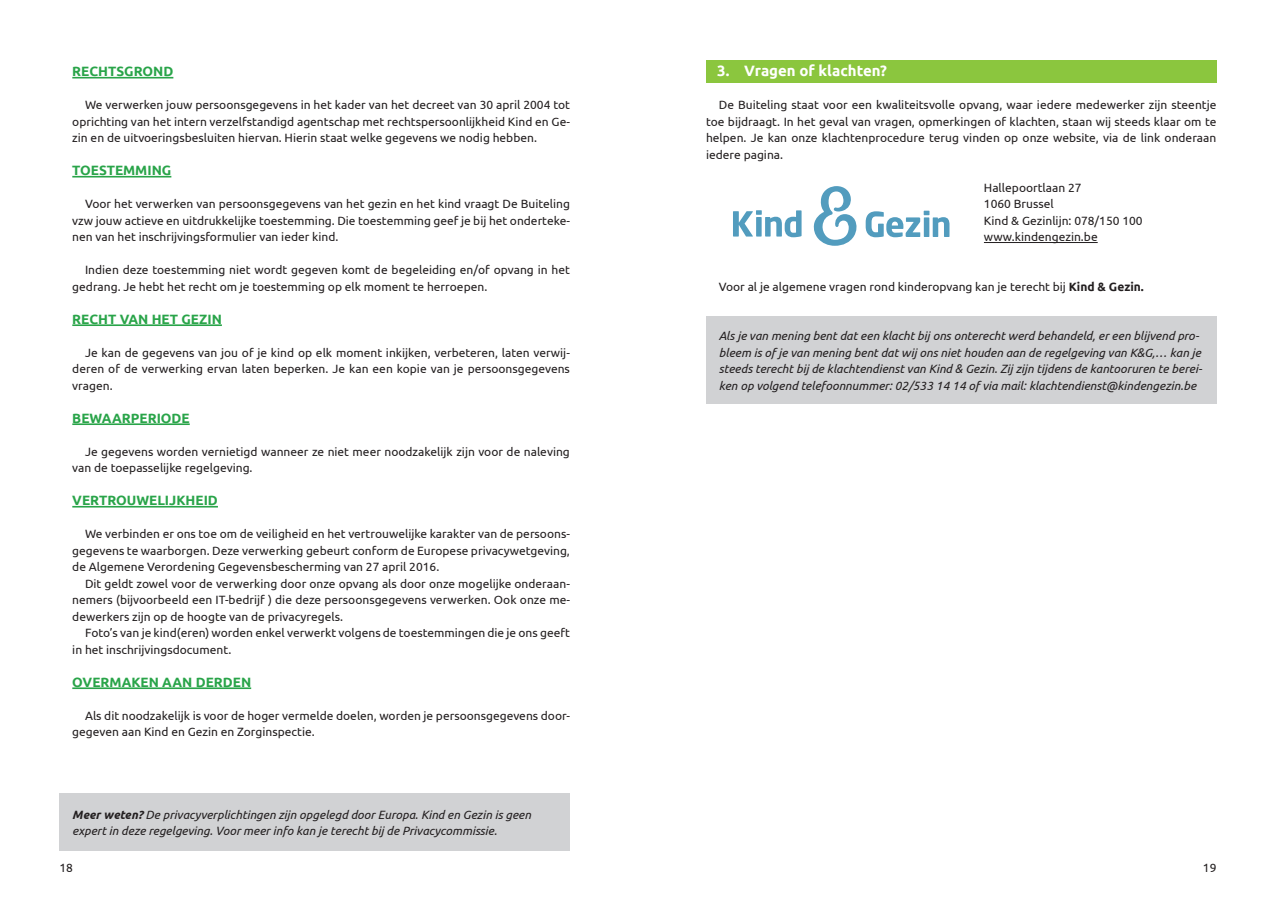
<style>
.page{position:relative;width:1276px;height:910px;background:#fff}
.page>*{position:absolute;margin:0;border:0;box-sizing:border-box;transform-origin:0 0}
.t1{font:700 15px "Ubuntu";color:#fff}
.t2{font:700 13.5px "Ubuntu";color:#29a449}
.t3{font:12px/16.5px "Ubuntu";color:#231f20;text-align:justify}
.t4{font:italic 12px/16.5px "Ubuntu";color:#231f20}
.s1{font-weight:700}
</style>
<div class="page">
<div style="left:60px;top:793px;width:510px;height:57px;background:#d1d2d4"></div>
<hr style="left:72px;top:77px;width:101px;height:1px;background:#29a449">
<hr style="left:72px;top:176px;width:99px;height:1px;background:#29a449">
<hr style="left:72px;top:324px;width:150px;height:2px;background:#29a449">
<hr style="left:72px;top:423px;width:118px;height:2px;background:#29a449">
<hr style="left:72px;top:506px;width:146px;height:1px;background:#29a449">
<hr style="left:72px;top:687px;width:179px;height:2px;background:#29a449">
<div style="left:706px;top:60px;width:510px;height:22px;background:#8bc63e"></div>
<div style="left:706px;top:316px;width:510px;height:87px;background:#d1d2d4"></div>
<hr style="left:984px;top:242px;width:113px;height:1px;background:#231f20">
<svg style="left:733px;top:210px;width:68px;height:27px"></svg>
<svg style="left:865px;top:211px;width:84px;height:26px"></svg>
<svg style="left:813px;top:186px;width:44px;height:60px"></svg>
<p class="t2" style="left:72px;top:63px;width:103px">RECHTSGROND</p>
<p class="t3" style="left:72px;top:96px;width:499px;text-indent:13px">We verwerken jouw persoonsgegevens in het kader van het decreet van 30 april 2004 tot oprichting van het intern verzelfstandigd agentschap met rechtspersoonlijkheid Kind en Ge&shy;zin en de uitvoeringsbesluiten hiervan. Hierin staat welke gegevens we nodig hebben.</p>
<p class="t2" style="left:72px;top:162px;width:101px">TOESTEMMING</p>
<p class="t3" style="left:72px;top:195px;width:499px;text-indent:13px">Voor het verwerken van persoonsgegevens van het gezin en het kind vraagt De Buiteling vzw jouw actieve en uitdrukkelijke toestemming. Die toestemming geef je bij het onderteke&shy;nen van het inschrijvingsformulier van ieder kind.</p>
<p class="t3" style="left:72px;top:261px;width:499px;text-indent:13px">Indien deze toestemming niet wordt gegeven komt de begeleiding en/of opvang in het gedrang. Je hebt het recht om je toestemming op elk moment te herroepen.</p>
<p class="t2" style="left:72px;top:311px;width:151px">RECHT VAN HET GEZIN</p>
<p class="t3" style="left:72px;top:344px;width:499px;text-indent:13px">Je kan de gegevens van jou of je kind op elk moment inkijken, verbeteren, laten verwij&shy;deren of de verwerking ervan laten beperken. Je kan een kopie van je persoonsgegevens vragen.</p>
<p class="t2" style="left:72px;top:410px;width:119px">BEWAARPERIODE</p>
<p class="t3" style="left:72px;top:443px;width:499px;text-indent:13px">Je gegevens worden vernietigd wanneer ze niet meer noodzakelijk zijn voor de naleving van de toepasselijke regelgeving.</p>
<p class="t2" style="left:72px;top:492px;width:147px">VERTROUWELIJKHEID</p>
<p class="t3" style="left:72px;top:525px;width:499px;text-indent:13px">We verbinden er ons toe om de veiligheid en het vertrouwelijke karakter van de persoons&shy;gegevens te waarborgen. Deze verwerking gebeurt conform de Europese privacywetgeving, de Algemene Verordening Gegevensbescherming van 27 april 2016.</p>
<p class="t3" style="left:72px;top:575px;width:499px;text-indent:13px">Dit geldt zowel voor de verwerking door onze opvang als door onze mogelijke onderaan&shy;nemers (bijvoorbeeld een IT-bedrijf ) die deze persoonsgegevens verwerken. Ook onze me&shy;dewerkers zijn op de hoogte van de privacyregels.</p>
<p class="t3" style="left:72px;top:624px;width:499px;text-indent:13px">Foto’s van je kind(eren) worden enkel verwerkt volgens de toestemmingen die je ons geeft in het inschrijvingsdocument.</p>
<p class="t2" style="left:72px;top:674px;width:180px">OVERMAKEN AAN DERDEN</p>
<p class="t3" style="left:72px;top:707px;width:499px;text-indent:13px">Als dit noodzakelijk is voor de hoger vermelde doelen, worden je persoonsgegevens door&shy;gegeven aan Kind en Gezin en Zorginspectie.</p>
<p class="t4" style="left:72px;top:806px;width:460px"><span class="s1">Meer weten?</span> De privacyverplichtingen zijn opgelegd door Europa. Kind en Gezin is geen expert in deze regelgeving. Voor meer info kan je terecht bij de Privacycommissie.</p>
<p class="t1" style="left:717px;top:62px;width:171px">3. Vragen of klachten?</p>
<p class="t3" style="left:706px;top:96px;width:512px;text-indent:13px">De Buiteling staat voor een kwaliteitsvolle opvang, waar iedere medewerker zijn steentje toe bijdraagt. In het geval van vragen, opmerkingen of klachten, staan wij steeds klaar om te helpen. Je kan onze klachtenprocedure terug vinden op onze website, via de link onderaan iedere pagina.</p>
<p class="t3" style="left:984px;top:179px;width:160px;text-align:left">Hallepoortlaan 27<br>1060 Brussel<br>Kind &amp; Gezinlijn: 078/150 100 www.kindengezin.be</p>
<p class="t3" style="left:719px;top:278px;width:426px">Voor al je algemene vragen rond kinderopvang kan je terecht bij <span class="s1">Kind &amp; Gezin.</span></p>
<p class="t4" style="left:719px;top:327px;width:485px">Als je van mening bent dat een klacht bij ons onterecht werd behandeld, er een blijvend pro&shy;bleem is of je van mening bent dat wij ons niet houden aan de regelgeving van K&amp;G,… kan je steeds terecht bij de klachtendienst van Kind &amp; Gezin. Zij zijn tijdens de kantooruren te berei&shy;ken op volgend telefoonnummer: 02/533 14 14 of via mail: klachtendienst@kindengezin.be</p>
<p class="t3" style="left:60px;top:859px;width:15px">18</p>
<p class="t3" style="left:1203px;top:859px;width:15px">19</p>
</div>
